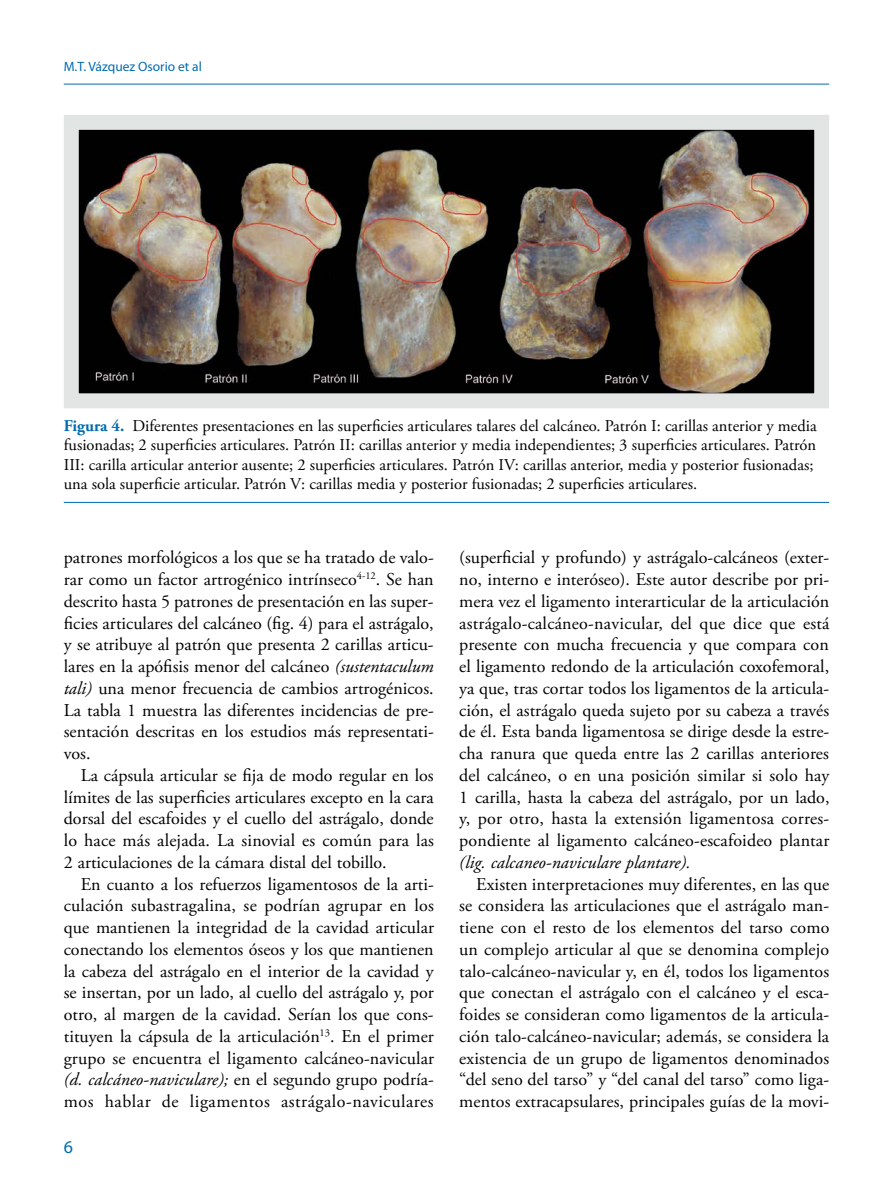
<style>
.page{position:relative;width:893px;height:1191px;background:#fff}
.page>*{position:absolute;margin:0;border:0;box-sizing:border-box;transform-origin:0 0}
.t1{font:18px/21.8px "Adobe Garamond Pro";letter-spacing:.005em;color:#000;text-align:justify}
.t2{font:italic 18px "Adobe Garamond Pro";color:#000}
.t3{font:18px "Myriad Pro";color:#006caf}
.t4{font:16.5px/19.5px "Adobe Garamond Pro";color:#000}
.t5{font:13.5px "Myriad Pro";color:#006caf}
.s1{font-weight:700;color:#006caf}
.s2{font-style:italic}
</style>
<div class="page">
<hr style="left:64px;top:84px;width:765px;height:1px;background:#006caf">
<img style="left:80px;top:131px;width:733px;height:261px">
<div style="left:64px;top:115px;width:765px;height:293px;border:15px solid #e3e4e4"></div>
<hr style="left:64px;top:502px;width:765px;height:1px;background:#006caf">
<p class="t5" style="left:64px;top:58px;width:140px">M.T. Vázquez Osorio et al</p>
<p class="t4" style="left:64px;top:416px;width:754px"><span class="s1">Figura 4.</span> Diferentes presentaciones en las superficies articulares talares del calcáneo. Patrón I: carillas anterior y media fusionadas; 2 superficies articulares. Patrón II: carillas anterior y media independientes; 3 superficies articulares. Patrón III: carilla articular anterior ausente; 2 superficies articulares. Patrón IV: carillas anterior, media y posterior fusionadas; una sola superficie articular. Patrón V: carillas media y posterior fusionadas; 2 superficies articulares.</p>
<p class="t1" style="left:64px;top:547px;width:372px">patrones morfológicos a los que se ha tratado de valo&shy;rar como un factor artrogénico intrínseco<sup>4-12</sup>. Se han descrito hasta 5 patrones de presentación en las super&shy;ficies articulares del calcáneo (fig. 4) para el astrágalo, y se atribuye al patrón que presenta 2 carillas articu&shy;lares en la apófisis menor del calcáneo <span class="s2">(sustentaculum tali)</span> una menor frecuencia de cambios artrogénicos.<br>La tabla 1 muestra las diferentes incidencias de pre&shy;sentación descritas en los estudios más representati&shy;vos.</p>
<p class="t1" style="left:64px;top:765px;width:372px;text-indent:17px">La cápsula articular se fija de modo regular en los límites de las superficies articulares excepto en la cara dorsal del escafoides y el cuello del astrágalo, donde lo hace más alejada. La sinovial es común para las 2 articulaciones de la cámara distal del tobillo.</p>
<p class="t1" style="left:64px;top:873px;width:372px;text-indent:17px">En cuanto a los refuerzos ligamentosos de la arti&shy;culación subastragalina, se podrían agrupar en los que mantienen la integridad de la cavidad articular conectando los elementos óseos y los que mantienen la cabeza del astrágalo en el interior de la cavidad y se insertan, por un lado, al cuello del astrágalo y, por otro, al margen de la cavidad. Serían los que cons&shy;tituyen la cápsula de la articulación<sup>13</sup>. En el primer grupo se encuentra el ligamento calcáneo-navicular <span class="s2">(d. calcáneo-naviculare);</span> en el segundo grupo podría&shy;mos hablar de ligamentos astrágalo-naviculares</p>
<p class="t3" style="left:64px;top:1136px;width:11px">6</p>
<p class="t1" style="left:459px;top:547px;width:372px">(superficial y profundo) y astrágalo-calcáneos (exter&shy;no, interno e interóseo). Este autor describe por pri&shy;mera vez el ligamento interarticular de la articulación astrágalo-calcáneo-navicular, del que dice que está presente con mucha frecuencia y que compara con el ligamento redondo de la articulación coxofemoral, ya que, tras cortar todos los ligamentos de la articula&shy;ción, el astrágalo queda sujeto por su cabeza a través de él. Esta banda ligamentosa se dirige desde la estre&shy;cha ranura que queda entre las 2 carillas anteriores del calcáneo, o en una posición similar si solo hay 1 carilla, hasta la cabeza del astrágalo, por un lado, y, por otro, hasta la extensión ligamentosa corres&shy;pondiente al ligamento calcáneo-escafoideo plantar</p>
<p class="t2" style="left:459px;top:851px;width:233px">(lig. calcaneo-naviculare plantare).</p>
<p class="t1" style="left:459px;top:873px;width:372px;text-indent:17px">Existen interpretaciones muy diferentes, en las que se considera las articulaciones que el astrágalo man&shy;tiene con el resto de los elementos del tarso como un complejo articular al que se denomina complejo talo-calcáneo-navicular y, en él, todos los ligamentos que conectan el astrágalo con el calcáneo y el esca&shy;foides se consideran como ligamentos de la articula&shy;ción talo-calcáneo-navicular; además, se considera la existencia de un grupo de ligamentos denominados “del seno del tarso” y “del canal del tarso” como liga&shy;mentos extracapsulares, principales guías de la movi-</p>
</div>
